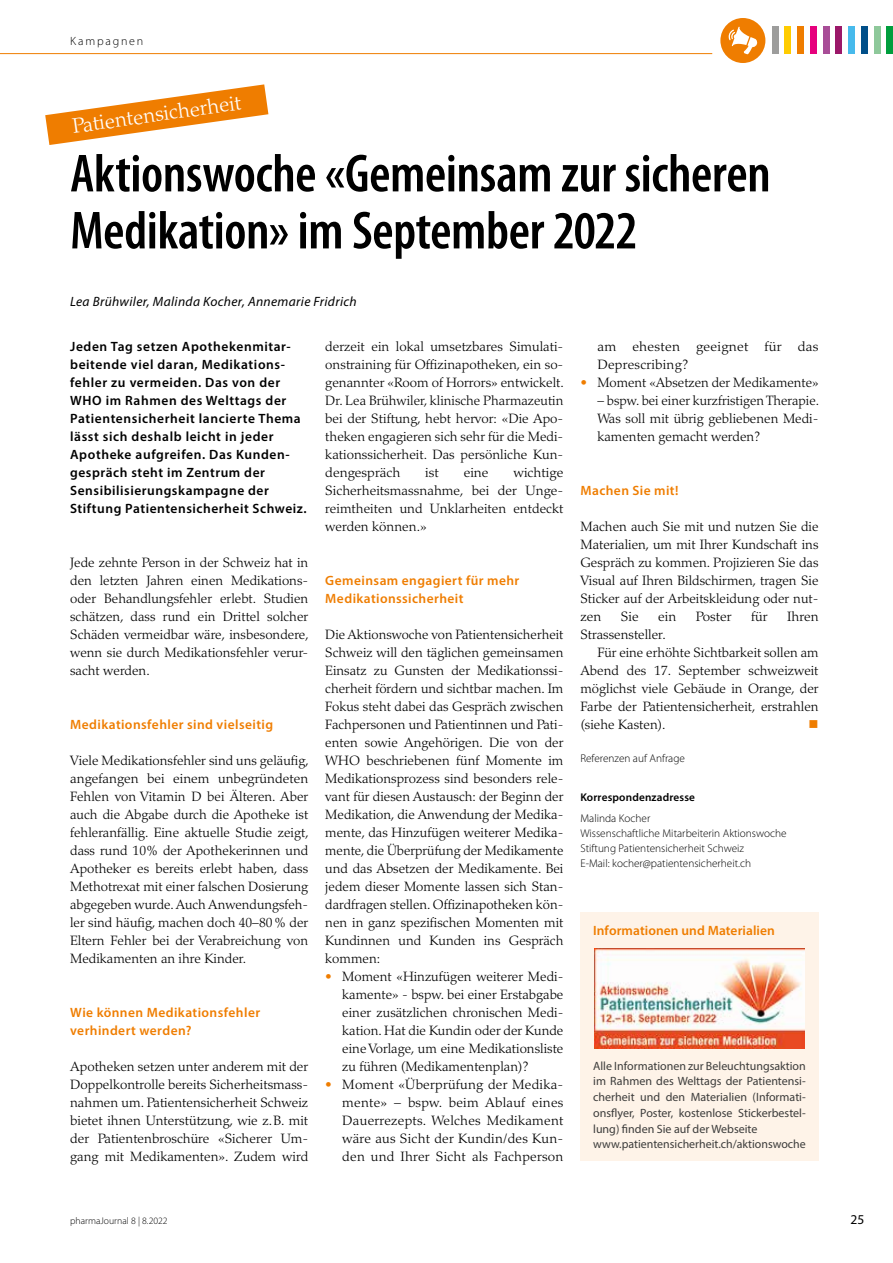
<style>
.page{position:relative;width:893px;height:1263px;background:#fff}
.page>*{position:absolute;margin:0;border:0;box-sizing:border-box;transform-origin:0 0}
.t1{font:600 condensed 54px/57px "Myriad Pro";letter-spacing:-.005em;color:#000}
.t2{font:300 21px "Palatino LT Std";color:#fff}
.t3{font:300 13.5px/18px "Palatino LT Std";color:#000;text-align:justify}
.t4{font:600 13.5px/18px "Myriad Pro";letter-spacing:.045em;color:#000}
.t5{font:600 13.5px/18px "Myriad Pro";letter-spacing:.03em;color:#ef7d00}
.t6{font:italic 13.5px "Myriad Pro";letter-spacing:.025em;color:#000}
.t7{font:300 13.5px/18px "Palatino LT Std";color:#000;scale:1.04 1}
.t8{font:600 13.5px "Myriad Pro";letter-spacing:.005em;color:#ef7d00}
.t9{font:13.5px "Myriad Pro";color:#000}
.t10{font:13.5px "Wingdings";color:#ef7d00}
.t11{font:12px/15.8px "Myriad Pro";color:#3c3c3b}
.t12{font:300 12px "Myriad Pro";letter-spacing:.15em;color:#000}
.t13{font:300 11.25px/15px "Myriad Pro";color:#000}
.t14{font:600 11.25px "Myriad Pro";letter-spacing:.015em;color:#000}
.t15{font:300 9.75px "Myriad Pro";color:#000}
.s1{color:#ef7d00}
</style>
<div class="page">
<hr style="left:0;top:53px;width:712px;height:1px;background:#ef7d00">
<div style="left:720px;top:18px;width:45px;height:45px;background:#ef7d00;border-radius:50%"></div>
<svg style="left:729px;top:27px;width:29px;height:27px"></svg>
<div style="left:874px;top:27px;width:6px;height:27px;background:#8ec89a"></div>
<div style="left:861px;top:27px;width:6px;height:27px;background:#004f89"></div>
<div style="left:848px;top:27px;width:7px;height:27px;background:#47baec"></div>
<div style="left:836px;top:27px;width:6px;height:27px;background:#9b1869"></div>
<div style="left:823px;top:27px;width:6px;height:27px;background:#a84d97"></div>
<div style="left:810px;top:27px;width:6px;height:27px;background:#e6007d"></div>
<div style="left:797px;top:27px;width:7px;height:27px;background:#ef7d00"></div>
<div style="left:785px;top:27px;width:6px;height:27px;background:#fc0"></div>
<div style="left:772px;top:27px;width:6px;height:27px;background:#9d9d9c"></div>
<div style="left:887px;top:27px;width:6px;height:27px;background:#009e3d"></div>
<svg style="left:45px;top:84px;width:223px;height:61px"></svg>
<div style="left:580px;top:912px;width:239px;height:249px;background:#fef3e8"></div>
<img style="left:594px;top:948px;width:211px;height:101px">
<p class="t12" style="left:70px;top:34px;width:75px">Kampagnen</p>
<h2 class="t2" style="left:71px;top:114px;width:172px;rotate:-8deg">Patientensicherheit</h2>
<h1 class="t1" style="left:70px;top:144px;width:702px">Aktionswoche «Gemeinsam zur sicheren<br>Medikation» im September 2022</h1>
<p class="t6" style="left:70px;top:293px;width:288px">Lea Brühwiler, Malinda Kocher, Annemarie Fridrich</p>
<p class="t4" style="left:70px;top:337px;width:238px">Jeden Tag setzen Apothekenmitar&shy;beitende viel daran, Medikations&shy;fehler zu vermeiden. Das von der WHO im Rahmen des Welttags der Patientensicherheit lancierte Thema lässt sich deshalb leicht in jeder Apotheke aufgreifen. Das Kunden&shy;gespräch steht im Zentrum der Sensibilisierungskampagne der Stiftung Patientensicherheit Schweiz.</p>
<p class="t3" style="left:325px;top:338px;width:240px">derzeit ein lokal umsetzbares Simulati&shy;onstraining für Offizinapotheken, ein so&shy;genannter «Room of Horrors» entwickelt.<br>Dr. Lea Brühwiler, klinische Pharmazeutin bei der Stiftung, hebt hervor: «Die Apo&shy;theken engagieren sich sehr für die Medi&shy;kationssicherheit. Das persönliche Kun&shy;dengespräch</p>
<p class="t3" style="left:325px;top:464px;width:240px;text-indent:188px">wichtige Sicherheitsmassnahme, bei der Unge&shy;reimtheiten und Unklarheiten entdeckt werden können.»</p>
<p class="t3" style="left:425px;top:464px;width:15px">ist</p>
<p class="t3" style="left:464px;top:464px;width:26px">eine</p>
<p class="t3" style="left:70px;top:554px;width:240px">Jede zehnte Person in der Schweiz hat in den letzten Jahren einen Medikations&shy;oder Behandlungsfehler erlebt. Studien schätzen, dass rund ein Drittel solcher Schäden vermeidbar wäre, insbesondere, wenn sie durch Medikationsfehler verur&shy;sacht werden.</p>
<p class="t5" style="left:70px;top:715px;width:204px">Medikationsfehler sind vielseitig</p>
<p class="t3" style="left:70px;top:752px;width:240px">Viele Medikationsfehler sind uns geläufig, angefangen bei einem unbegründeten Fehlen von Vitamin D bei Älteren. Aber auch die Abgabe durch die Apotheke ist fehleranfällig. Eine aktuelle Studie zeigt, dass rund 10% der Apothekerinnen und Apotheker es bereits erlebt haben, dass Methotrexat mit einer falschen Dosierung abgegeben wurde. Auch Anwendungsfeh&shy;ler sind häufig, machen doch 40–80% der Eltern Fehler bei der Verabreichung von Medikamenten an ihre Kinder.</p>
<p class="t5" style="left:70px;top:1003px;width:192px">Wie können Medikationsfehler verhindert werden?</p>
<p class="t3" style="left:70px;top:1058px;width:240px">Apotheken setzen unter anderem mit der Doppelkontrolle bereits Sicherheitsmass&shy;nahmen um. Patientensicherheit Schweiz bietet ihnen Unterstützung, wie z.B. mit der Patientenbroschüre «Sicherer Um&shy;gang mit Medikamenten». Zudem wird</p>
<p class="t5" style="left:325px;top:571px;width:196px">Gemeinsam engagiert für mehr<br>Medikationssicherheit</p>
<p class="t3" style="left:325px;top:626px;width:240px">Die Aktionswoche von Patientensicherheit Schweiz will den täglichen gemeinsamen Einsatz zu Gunsten der Medikationssi&shy;cherheit fördern und sichtbar machen. Im Fokus steht dabei das Gespräch zwischen Fachpersonen und Patientinnen und Pati&shy;enten sowie Angehörigen. Die von der WHO beschriebenen fünf Momente im Medikationsprozess sind besonders rele&shy;vant für diesen Austausch: der Beginn der Medikation, die Anwendung der Medika&shy;mente, das Hinzufügen weiterer Medika&shy;mente, die Überprüfung der Medikamente und das Absetzen der Medikamente. Bei jedem dieser Momente lassen sich Stan&shy;dardfragen stellen. Offizinapotheken kön&shy;nen in ganz spezifischen Momenten mit Kundinnen und Kunden ins Gespräch kommen:</p>
<p class="t3" style="left:342px;top:968px;width:223px;text-indent:-17px"><span class="s1">•</span> Moment «Hinzufügen weiterer Medi&shy;kamente» - bspw. bei einer Erstabgabe einer zusätzlichen chronischen Medi&shy;kation. Hat die Kundin oder der Kunde eine Vorlage, um eine Medikationsliste zu führen (Medikamentenplan)?</p>
<p class="t3" style="left:342px;top:1076px;width:223px;text-indent:-17px"><span class="s1">•</span> Moment «Überprüfung der Medika&shy;mente» – bspw. beim Ablauf eines Dauerrezepts. Welches Medikament wäre aus Sicht der Kundin/des Kun&shy;den und Ihrer Sicht als Fachperson</p>
<p class="t7" style="left:597px;top:338px;width:214px">am ehesten geeignet für das<br>Deprescribing?</p>
<p class="t3" style="left:580px;top:374px;width:240px"><span class="s1">•</span> Moment «Absetzen der Medikamente»</p>
<p class="t3" style="left:597px;top:392px;width:223px">– bspw. bei einer kurzfristigen Therapie.<br>Was soll mit übrig gebliebenen Medi&shy;kamenten gemacht werden?</p>
<p class="t5" style="left:580px;top:481px;width:100px">Machen Sie mit!</p>
<p class="t3" style="left:580px;top:518px;width:240px">Machen auch Sie mit und nutzen Sie die Materialien, um mit Ihrer Kundschaft ins Gespräch zu kommen. Projizieren Sie das Visual auf Ihren Bildschirmen, tragen Sie Sticker auf der Arbeitskleidung oder nut&shy;zen</p>
<p class="t3" style="left:621px;top:608px;width:19px">Sie</p>
<p class="t3" style="left:658px;top:608px;width:20px">ein</p>
<p class="t3" style="left:696px;top:608px;width:37px">Poster</p>
<p class="t3" style="left:751px;top:608px;width:18px">für</p>
<p class="t3" style="left:787px;top:608px;width:33px">Ihren</p>
<p class="t3" style="left:580px;top:626px;width:87px">Strassensteller.</p>
<p class="t3" style="left:597px;top:644px;width:223px">Für eine erhöhte Sichtbarkeit sollen am</p>
<p class="t3" style="left:580px;top:662px;width:240px">Abend des 17. September schweizweit</p>
<p class="t3" style="left:580px;top:680px;width:240px">möglichst viele Gebäude in Orange, der</p>
<p class="t3" style="left:580px;top:698px;width:240px">Farbe der Patientensicherheit, erstrahlen</p>
<p class="t3" style="left:580px;top:716px;width:87px">(siehe Kasten).</p>
<p class="t10" style="left:808px;top:717px;width:12px">■</p>
<p class="t13" style="left:580px;top:751px;width:106px">Referenzen auf Anfrage</p>
<p class="t14" style="left:580px;top:790px;width:116px">Korrespondenzadresse</p>
<p class="t13" style="left:580px;top:811px;width:208px">Malinda Kocher<br>Wissenschaftliche Mitarbeiterin Aktionswoche Stiftung Patientensicherheit Schweiz<br>E-Mail: kocher@patientensicherheit.ch</p>
<p class="t8" style="left:593px;top:922px;width:183px">Informationen und Materialien</p>
<p class="t11" style="left:593px;top:1057px;width:214px">Alle Informationen zur Beleuchtungsaktion im Rahmen des Welttags der Patientensi&shy;cherheit und den Materialien (Informati&shy;onsflyer, Poster, kostenlose Stickerbestel&shy;lung) finden Sie auf der Webseite www.patientensicherheit.ch/aktionswoche</p>
<p class="t15" style="left:70px;top:1215px;width:99px">pharmaJournal 8 | 8.2022</p>
<p class="t9" style="left:850px;top:1211px;width:15px">25</p>
</div>
